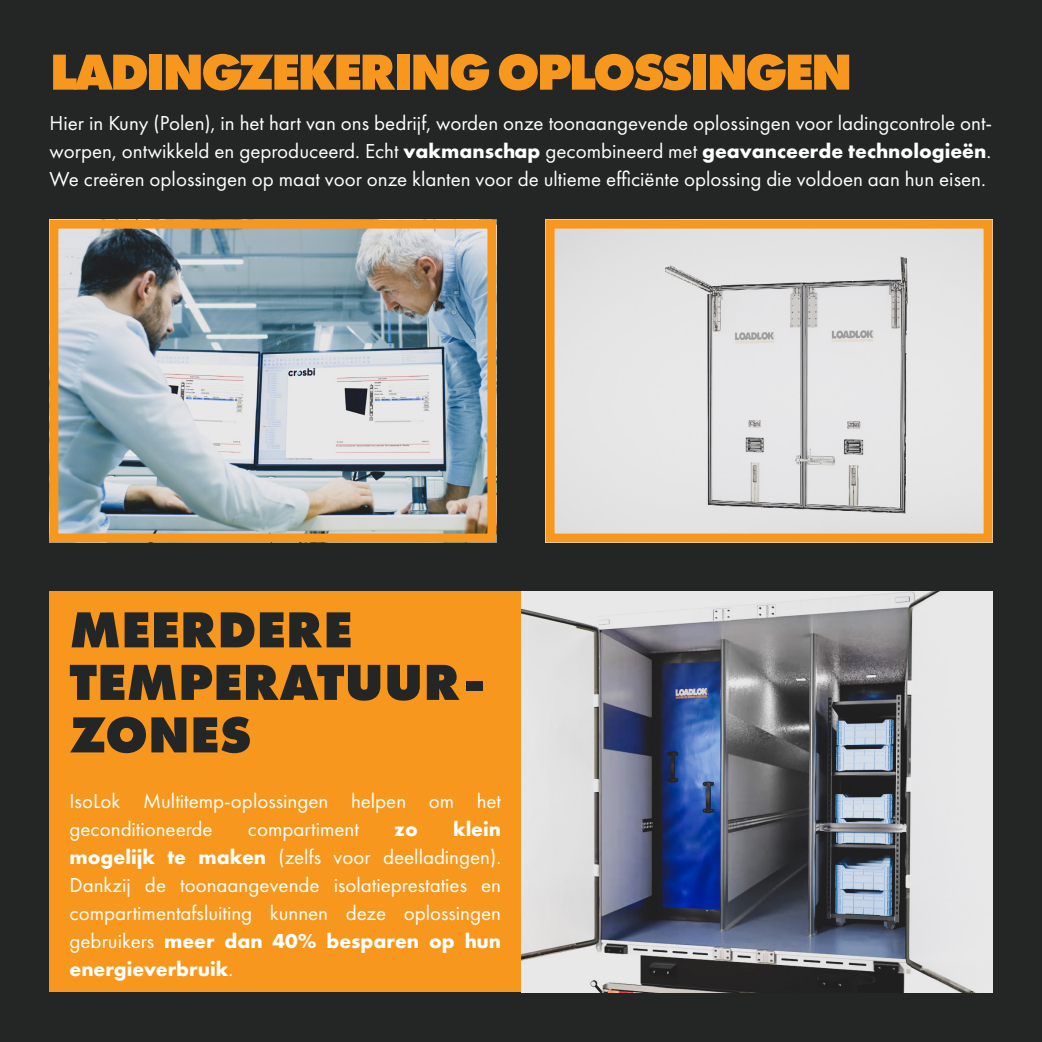
<style>
.page{position:relative;width:1042px;height:1042px;background:#242525}
.page>*{position:absolute;margin:0;border:0;box-sizing:border-box;transform-origin:0 0}
.t1{font:800 52.5px "Futura PT";letter-spacing:-.06em;color:#f8971d}
.t2{font:800 52.5px/52.5px "Futura PT";color:#242525}
.t3{font:21px/28px "Futura PT";color:#fff;text-align:justify}
.t4{font:700 21px "Futura PT";color:#fff}
.s1{font-weight:700}
</style>
<div class="page">
<div style="left:50px;top:591px;width:471px;height:401px;background:#f8971d"></div>
<img style="left:60px;top:230px;width:426px;height:302px">
<div style="left:50px;top:220px;width:446px;height:322px;border:9px solid #f8971d"></div>
<img style="left:556px;top:230px;width:426px;height:302px">
<div style="left:546px;top:220px;width:446px;height:322px;border:9px solid #f8971d"></div>
<img style="left:521px;top:591px;width:471px;height:401px">
<h1 class="t1" style="left:50px;top:39px;width:804px">LADINGZEKERING OPLOSSINGEN</h1>
<p class="t3" style="left:50px;top:108px;width:944px">Hier in Kuny (Polen), in het hart van ons bedrijf, worden onze toonaangevende oplossingen voor ladingcontrole ont&shy;worpen, ontwikkeld en geproduceerd. Echt <span class="s1">vakmanschap</span> gecombineerd met <span class="s1">geavanceerde technologieën</span>.<br>We creëren oplossingen op maat voor onze klanten voor de ultieme efficiënte oplossing die voldoen aan hun eisen.</p>
<h1 class="t2" style="left:69px;top:602px;width:418px">MEERDERE<br>TEMPERATUUR-<br>ZONES</h1>
<p class="t3" style="left:69px;top:787px;width:433px">IsoLok Multitemp-oplossingen helpen om het geconditioneerde</p>
<p class="t3" style="left:69px;top:815px;width:433px;text-indent:383px"><span class="s1">klein mogelijk te maken</span> (zelfs voor deelladingen).<br>Dankzij de toonaangevende isolatieprestaties en compartimentafsluiting kunnen deze oplossingen gebruikers <span class="s1">meer dan 40% besparen op hun energieverbruik</span>.</p>
<p class="t3" style="left:248px;top:815px;width:113px">compartiment</p>
<p class="t4" style="left:394px;top:816px;width:25px">zo</p>
</div>
